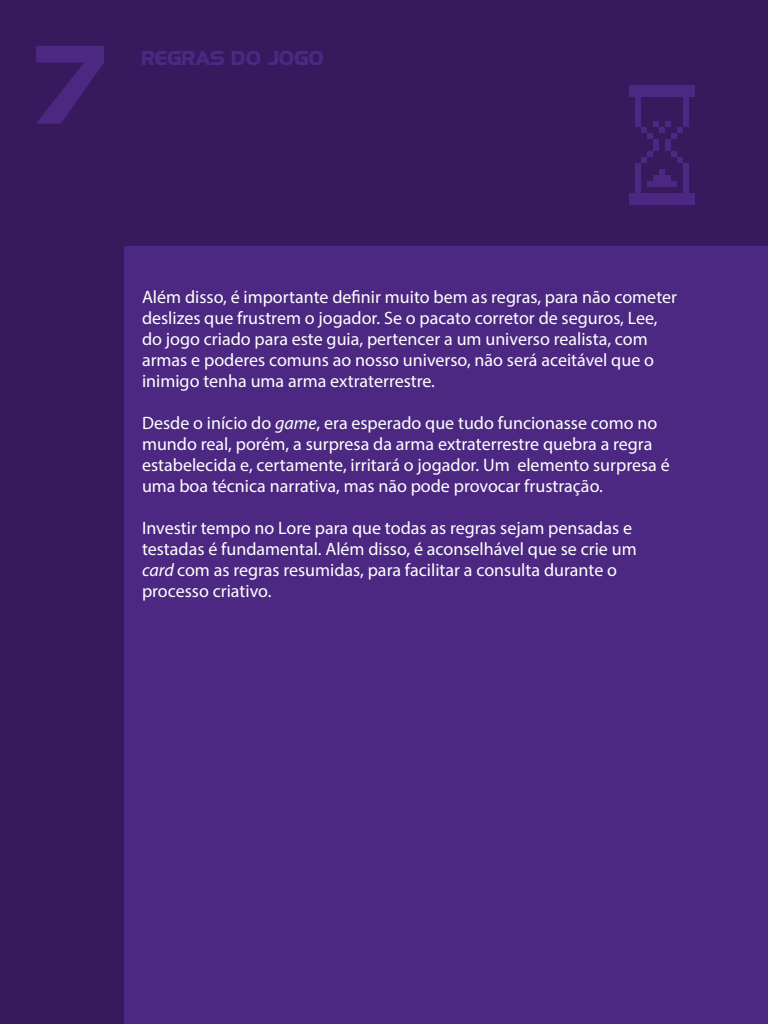
<style>
.page{position:relative;width:768px;height:1024px;background:#371a5e}
.page>*{position:absolute;margin:0;border:0;box-sizing:border-box;transform-origin:0 0}
.t1{font:100px "Hancock Park Bold Laser";color:#4c2882}
.t2{font:18px/21px "Myriad Pro";color:#fff}
.t3{font:18px "Hancock Park Bold Laser";color:#4c2882}
.s1{font-style:italic}
</style>
<div class="page">
<div style="left:124px;top:246px;width:644px;height:778px;background:#4c2882"></div>
<svg style="left:629px;top:85px;width:66px;height:120px"></svg>
<h1 class="t1" style="left:36px;top:31px;width:78px">7</h1>
<p class="t3" style="left:142px;top:48px;width:184px">REGRAS DO JOGO</p>
<p class="t2" style="left:142px;top:286px;width:537px">Além disso, é importante definir muito bem as regras, para não cometer deslizes que frustrem o jogador. Se o pacato corretor de seguros, Lee, do jogo criado para este guia, pertencer a um universo realista, com armas e poderes comuns ao nosso universo, não será aceitável que o inimigo tenha uma arma extraterrestre.</p>
<p class="t2" style="left:142px;top:412px;width:529px">Desde o início do <span class="s1">game</span>, era esperado que tudo funcionasse como no mundo real, porém, a surpresa da arma extraterrestre quebra a regra estabelecida e, certamente, irritará o jogador. Um elemento surpresa é uma boa técnica narrativa, mas não pode provocar frustração.</p>
<p class="t2" style="left:142px;top:517px;width:496px">Investir tempo no Lore para que todas as regras sejam pensadas e testadas é fundamental. Além disso, é aconselhável que se crie um <span class="s1">card</span> com as regras resumidas, para facilitar a consulta durante o processo criativo.</p>
</div>
